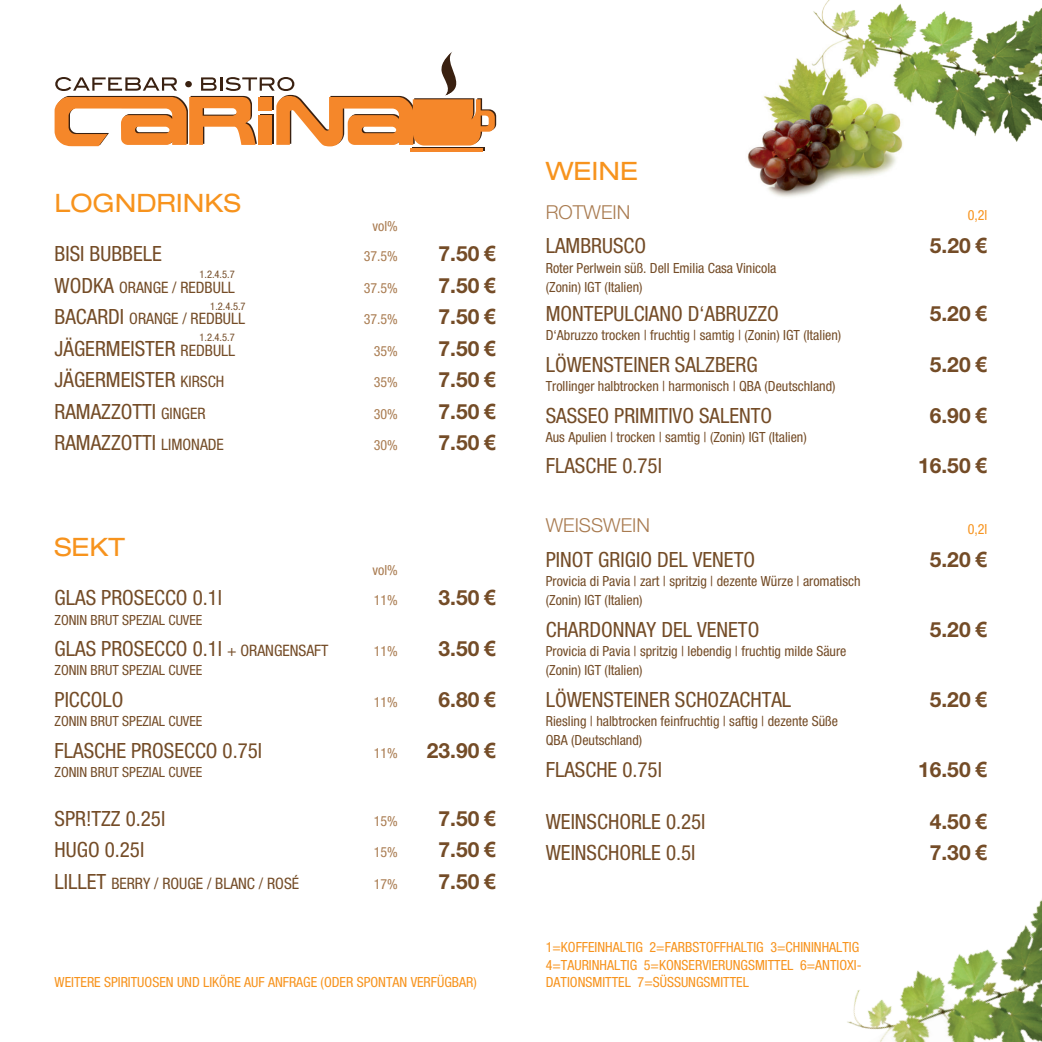
<style>
.page{position:relative;width:1042px;height:1042px;background:#fff}
.page>*{position:absolute;margin:0;border:0;box-sizing:border-box;transform-origin:0 0}
.t1{font:expanded 25.38px "Helvetica Neue";color:#f7931d}
.t2{font:condensed 21px/31.5px "Helvetica Neue";color:#744c27}
.t3{font:700 21px/31.5px "Helvetica Neue";color:#744c27;text-align:justify}
.t4{font:300 19.25px "Helvetica Neue";color:#a97b50}
.t5{font:condensed 15.75px/31.5px "Helvetica Neue";letter-spacing:.03em;color:#744c27}
.t6{font:condensed 15.75px "Helvetica Neue";color:#744c27}
.t7{font:condensed 14px/19.2px "Helvetica Neue";color:#744c27}
.t8{font:condensed 14px/17.5px "Helvetica Neue";color:#f7931d}
.t9{font:condensed 14px "Helvetica Neue";color:#a97b50}
.t10{font:condensed 10.5px "Helvetica Neue";color:#744c27}
.s1{font-size:21px}
.s2{font-size:15.75px}
.s3{font-family:"Arial"}
</style>
<div class="page">
<hr style="left:412px;top:147px;width:72px;height:4px;background:#3a2111">
<hr style="left:410px;top:148px;width:73px;height:4px;background:#f5872a">
<svg style="left:55px;top:52px;width:441px;height:94px"></svg>
<img style="left:747px;top:0;width:295px;height:197px">
<img style="left:847px;top:899px;width:195px;height:143px">
<h1 class="t1" style="left:55px;top:188px;width:120px">LOGN DRINKS</h1>
<h2 class="t2" style="left:55px;top:238px;width:109px">BISI BUBBELE</h2>
<p class="t5" style="left:55px;top:271px;width:184px"><span class="s1">WODKA</span> ORANGE / REDBULL<br><span class="s1">BACARDI</span> ORANGE / REDBULL</p>
<h2 class="t2" style="left:55px;top:333px;width:175px">JÄGERMEISTER <span class="s2">REDBULL<br></span>JÄGERMEISTER <span class="s2">KIRSCH<br></span>RAMAZZOTTI <span class="s2">GINGER<br></span>RAMAZZOTTI <span class="s2">LIMONADE</span></h2>
<p class="t10" style="left:199px;top:269px;width:37px">1.2.4.5.7</p>
<p class="t10" style="left:210px;top:300px;width:37px">1.2.4.5.7</p>
<p class="t10" style="left:199px;top:331px;width:37px">1.2.4.5.7</p>
<h1 class="t1" style="left:55px;top:531px;width:36px">SEKT</h1>
<h2 class="t2" style="left:55px;top:582px;width:169px">GLAS PROSECCO 0.1L</h2>
<p class="t7" style="left:55px;top:610px;width:149px">ZONIN BRUT SPEZIAL CUVEE</p>
<h2 class="t2" style="left:55px;top:633px;width:272px">GLAS PROSECCO 0.1L <span class="s2">+ ORANGENSAFT</span></h2>
<p class="t7" style="left:55px;top:660px;width:149px">ZONIN BRUT SPEZIAL CUVEE</p>
<h2 class="t2" style="left:55px;top:683px;width:70px">PICCOLO</h2>
<p class="t7" style="left:55px;top:711px;width:149px">ZONIN BRUT SPEZIAL CUVEE</p>
<h2 class="t2" style="left:55px;top:734px;width:209px">FLASCHE PROSECCO 0.75L</h2>
<p class="t7" style="left:55px;top:762px;width:149px">ZONIN BRUT SPEZIAL CUVEE</p>
<h2 class="t2" style="left:55px;top:802px;width:112px">SPR!TZZ 0.25L<br>HUGO 0.25L</h2>
<p class="t6" style="left:55px;top:874px;width:246px"><span class="s1">LILLET</span> BERRY / ROUGE / BLANC / ROSÉ</p>
<p class="t9" style="left:372px;top:218px;width:27px">VOL%</p>
<p class="t9" style="left:364px;top:248px;width:36px">37.5%</p>
<p class="t9" style="left:364px;top:280px;width:36px">37.5%</p>
<p class="t9" style="left:364px;top:311px;width:36px">37.5%</p>
<p class="t9" style="left:374px;top:343px;width:26px">35%</p>
<p class="t9" style="left:374px;top:374px;width:26px">35%</p>
<p class="t9" style="left:374px;top:406px;width:26px">30%</p>
<p class="t9" style="left:374px;top:437px;width:26px">30%</p>
<h2 class="t3" style="left:438px;top:238px;width:59px">7.50 <span class="s3">€ </span>7.50 <span class="s3">€ </span>7.50 <span class="s3">€ </span>7.50 <span class="s3">€ </span>7.50 <span class="s3">€ </span>7.50 <span class="s3">€ </span>7.50 <span class="s3">€</span></h2>
<p class="t9" style="left:372px;top:562px;width:27px">VOL%</p>
<p class="t9" style="left:374px;top:592px;width:26px">11%</p>
<p class="t9" style="left:374px;top:643px;width:26px">11%</p>
<p class="t9" style="left:374px;top:694px;width:26px">11%</p>
<p class="t9" style="left:374px;top:744px;width:26px">11%</p>
<p class="t9" style="left:374px;top:812px;width:26px">15%</p>
<p class="t9" style="left:374px;top:844px;width:26px">15%</p>
<p class="t9" style="left:374px;top:875px;width:26px">17%</p>
<h2 class="t3" style="left:438px;top:581px;width:59px">3.50 <span class="s3">€</span></h2>
<h2 class="t3" style="left:438px;top:632px;width:59px">3.50 <span class="s3">€</span></h2>
<h2 class="t3" style="left:438px;top:683px;width:59px">6.80 <span class="s3">€</span></h2>
<h2 class="t3" style="left:427px;top:734px;width:71px">23.90 <span class="s3">€</span></h2>
<h2 class="t3" style="left:438px;top:802px;width:59px">7.50 <span class="s3">€ </span>7.50 <span class="s3">€ </span>7.50 <span class="s3">€</span></h2>
<h1 class="t1" style="left:546px;top:156px;width:45px">WEINE</h1>
<h3 class="t4" style="left:546px;top:200px;width:86px">ROTWEIN</h3>
<p class="t8" style="left:968px;top:206px;width:21px">0,2L</p>
<h2 class="t2" style="left:546px;top:230px;width:102px">LAMBRUSCO</h2>
<p class="t7" style="left:546px;top:258px;width:232px">ROTER PERLWEIN SÜß. DELL EMILIA CASA VINICOLA (ZONIN) IGT (ITALIEN)</p>
<h2 class="t3" style="left:930px;top:230px;width:59px">5.20 <span class="s3">€</span></h2>
<h2 class="t2" style="left:546px;top:298px;width:235px">MONTEPULCIANO D‘ABRUZZO</h2>
<p class="t7" style="left:546px;top:326px;width:297px">D‘ABRUZZO TROCKEN | FRUCHTIG | SAMTIG | (ZONIN) IGT (ITALIEN)</p>
<h2 class="t2" style="left:546px;top:348px;width:211px">LÖWENSTEINER SALZBERG</h2>
<p class="t7" style="left:546px;top:376px;width:291px">TROLLINGER HALBTROCKEN | HARMONISCH | QBA (DEUTSCHLAND)</p>
<h2 class="t2" style="left:546px;top:399px;width:228px">SASSEO PRIMITIVO SALENTO</h2>
<p class="t7" style="left:546px;top:427px;width:262px">AUS APULIEN | TROCKEN | SAMTIG | (ZONIN) IGT (ITALIEN)</p>
<h2 class="t2" style="left:546px;top:450px;width:118px">FLASCHE 0.75L</h2>
<h2 class="t3" style="left:930px;top:297px;width:59px">5.20 <span class="s3">€</span></h2>
<h2 class="t3" style="left:930px;top:348px;width:59px">5.20 <span class="s3">€</span></h2>
<h2 class="t3" style="left:930px;top:399px;width:59px">6.90 <span class="s3">€</span></h2>
<h2 class="t3" style="left:918px;top:450px;width:71px">16.50 <span class="s3">€</span></h2>
<h3 class="t4" style="left:546px;top:514px;width:106px">WEISSWEIN</h3>
<p class="t8" style="left:968px;top:520px;width:21px">0,2L</p>
<h2 class="t2" style="left:546px;top:543px;width:211px">PINOT GRIGIO DEL VENETO</h2>
<p class="t7" style="left:546px;top:571px;width:316px">PROVICIA DI PAVIA | ZART | SPRITZIG | DEZENTE WÜRZE | AROMATISCH (ZONIN) IGT (ITALIEN)</p>
<h2 class="t2" style="left:546px;top:613px;width:215px">CHARDONNAY DEL VENETO</h2>
<p class="t7" style="left:546px;top:641px;width:302px">PROVICIA DI PAVIA | SPRITZIG | LEBENDIG | FRUCHTIG MILDE SÄURE (ZONIN) IGT (ITALIEN)</p>
<h2 class="t2" style="left:546px;top:683px;width:242px">LÖWENSTEINER SCHOZACHTAL</h2>
<p class="t7" style="left:546px;top:711px;width:294px">RIESLING | HALBTROCKEN FEINFRUCHTIG | SAFTIG | DEZENTE SÜßE<br>QBA (DEUTSCHLAND)</p>
<h2 class="t2" style="left:546px;top:753px;width:118px">FLASCHE 0.75L</h2>
<h2 class="t3" style="left:930px;top:543px;width:59px">5.20 <span class="s3">€</span></h2>
<h2 class="t3" style="left:930px;top:613px;width:59px">5.20 <span class="s3">€</span></h2>
<h2 class="t3" style="left:930px;top:683px;width:59px">5.20 <span class="s3">€</span></h2>
<h2 class="t3" style="left:918px;top:753px;width:71px">16.50 <span class="s3">€</span></h2>
<h2 class="t2" style="left:546px;top:805px;width:161px">WEINSCHORLE 0.25L<br>WEINSCHORLE 0.5L</h2>
<h2 class="t3" style="left:930px;top:805px;width:59px">4.50 <span class="s3">€<br></span>7.30 <span class="s3">€</span></h2>
<p class="t8" style="left:546px;top:938px;width:317px">1=KOFFEINHALTIG 2=FARBSTOFFHALTIG 3=CHININHALTIG<br>4=TAURINHALTIG 5=KONSERVIERUNGSMITTEL 6=ANTIOXI-</p>
<p class="t8" style="left:55px;top:973px;width:424px">WEITERE SPIRITUOSEN UND LIKÖRE AUF ANFRAGE (ODER SPONTAN VERFÜGBAR)</p>
<p class="t8" style="left:546px;top:973px;width:201px">DATIONSMITTEL 7=SÜSSUNGSMITTEL</p>
</div>
